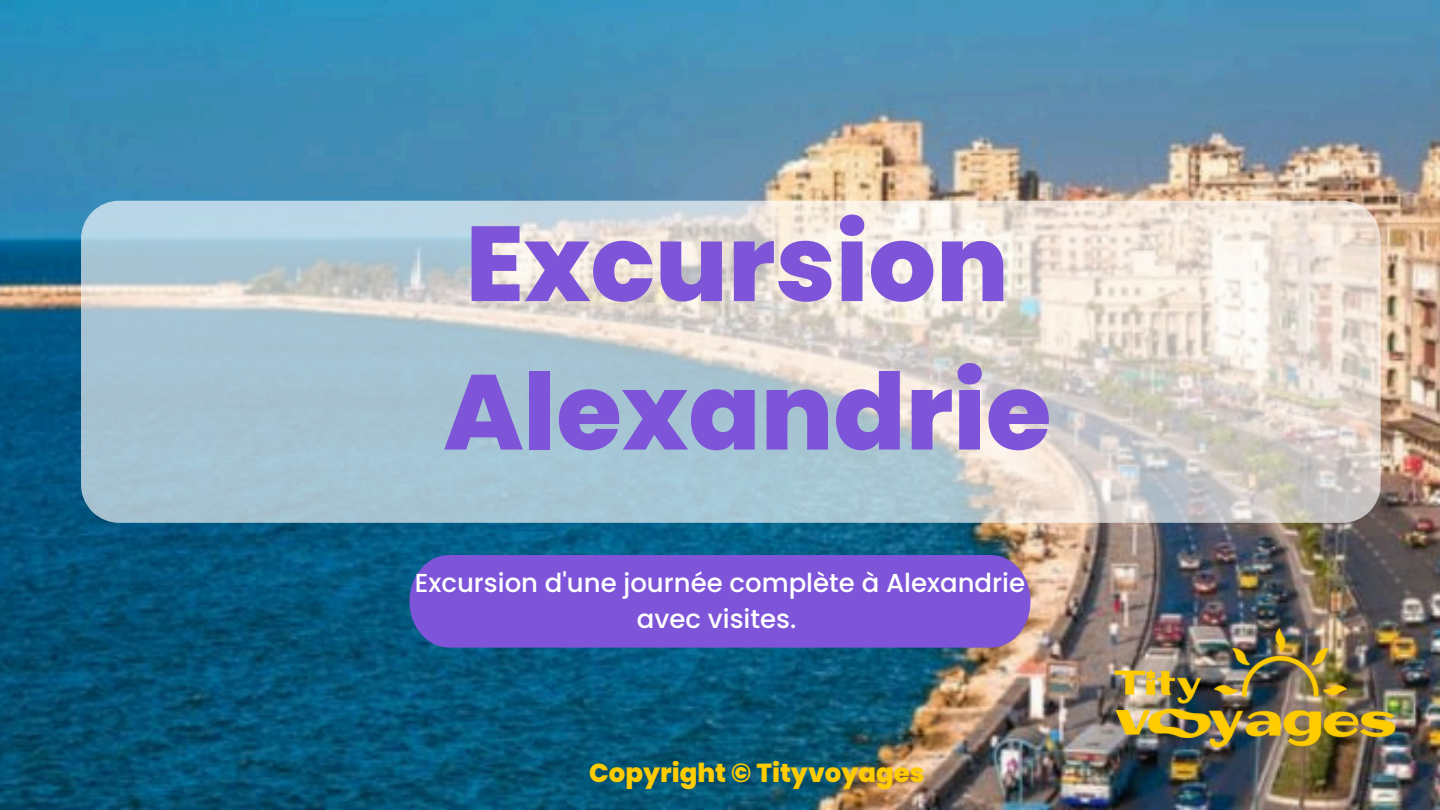
<style>
.page{position:relative;width:1440px;height:810px;background:#fff}
.page>*{position:absolute;margin:0;border:0;box-sizing:border-box;transform-origin:0 0}
.t1{font:800 106.2px/148.5px "Poppins";color:#7e55d9}
.t2{font:500 26px/36px "Poppins";color:#fff;text-align:center}
.t3{font:800 26px "Poppins";color:#fc0}
</style>
<div class="page">
<img style="left:0;top:0;width:1440px;height:810px">
<div style="left:410px;top:555px;width:620px;height:93px;background:#7e55d9"></div>
<img style="left:1110px;top:614px;width:291px;height:149px">
<svg style="left:81px;top:201px;width:1300px;height:322px;background:#c7d1d4"></svg>
<p class="t1" style="left:443px;top:190px;width:609px">Excursion<br>Alexandrie</p>
<h1 class="t2" style="left:415px;top:565px;width:612px">Excursion d'une journée complète à Alexandrie avec visites.</h1>
<p class="t3" style="left:589px;top:754px;width:337px">Copyright © Tityvoyages</p>
</div>
